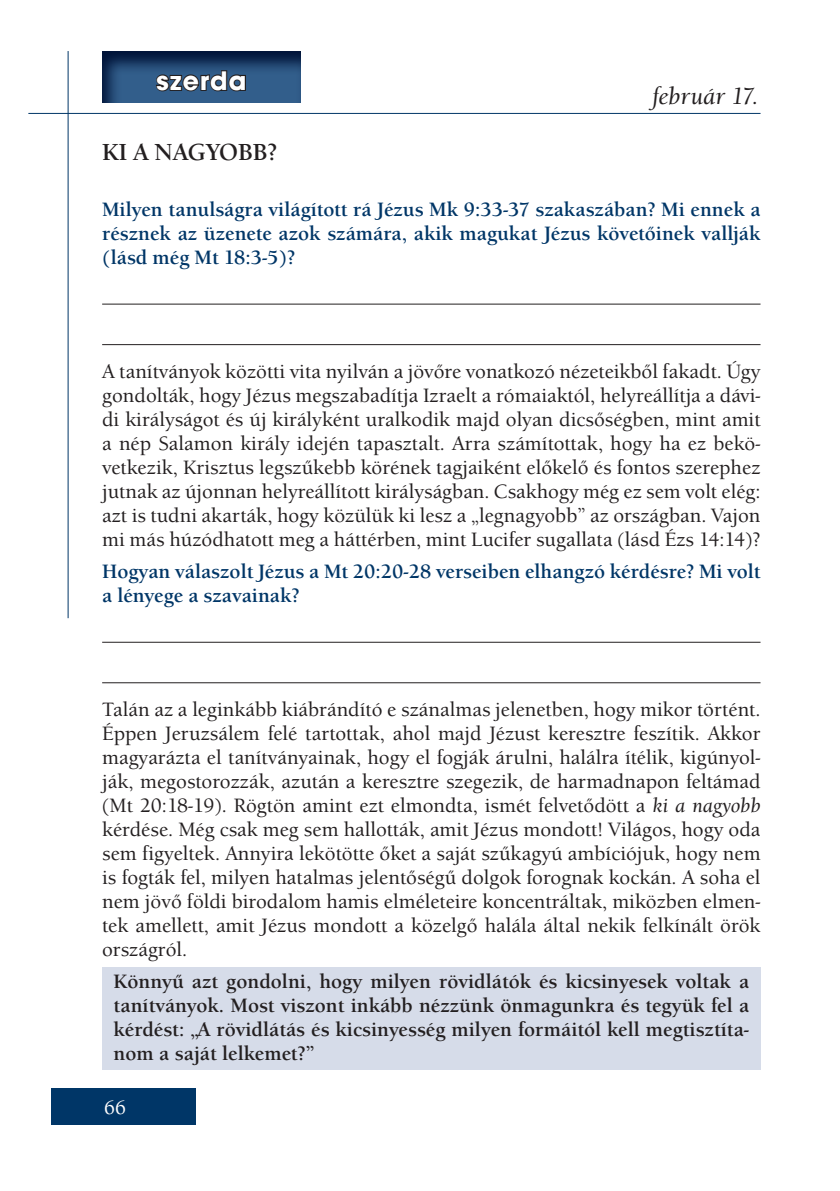
<style>
.page{position:relative;width:840px;height:1191px;background:#fff}
.page>*{position:absolute;margin:0;border:0;box-sizing:border-box;transform-origin:0 0}
.t1{font:700 28px "Avant Gar Got Itc TEE";letter-spacing:.04em;color:#fff}
.t2{font:700 24px "Berkeley Old Sty Itc TEE";color:#231f20}
.t3{font:italic 500 24px "Berkeley Old Sty Itc TEE";color:#231f20}
.t4{font:500 20px/24px "Berkeley Old Sty Itc TEE";color:#231f20;text-align:justify}
.t5{font:700 20px/24px "Berkeley Old Sty Itc TEE";color:#003667;text-align:justify}
.t6{font:700 20px/24px "Berkeley Old Sty Itc TEE";color:#231f20;text-align:justify}
.t7{font:500 20px "Berkeley Old Sty Itc TEE";color:#fff}
.s1{font-style:italic}
</style>
<div class="page">
<div style="left:51px;top:1089px;width:145px;height:36px;background:#003667"></div>
<hr style="left:28px;top:113px;width:732px;height:1px;background:#003667">
<hr style="left:68px;top:51px;width:1px;height:567px;background:#003667">
<div style="left:102px;top:967px;width:658px;height:102px;background:#d6dce9"></div>
<svg style="left:102px;top:51px;width:199px;height:52px;background:#214570"></svg>
<svg style="left:154px;top:69px;width:93px;height:24px;background:#2b4460"></svg>
<hr style="left:102px;top:304px;width:658px;height:1px;background:#231f20">
<hr style="left:102px;top:344px;width:658px;height:1px;background:#231f20">
<hr style="left:102px;top:642px;width:658px;height:1px;background:#231f20">
<hr style="left:102px;top:682px;width:658px;height:1px;background:#231f20">
<h1 class="t1" style="left:156px;top:63px;width:91px">szerda</h1>
<p class="t2" style="left:102px;top:138px;width:177px">KI A NAGYOBB?</p>
<p class="t3" style="left:651px;top:82px;width:108px">február 17.</p>
<p class="t5" style="left:102px;top:198px;width:659px">Milyen tanulságra világított rá Jézus Mk 9:33-37 szakaszában? Mi ennek a résznek az üzenete azok számára, akik magukat Jézus követőinek vallják (lásd még Mt 18:3-5)?</p>
<p class="t4" style="left:102px;top:359px;width:659px">A tanítványok közötti vita nyilván a jövőre vonatkozó nézeteikből fakadt. Úgy gondolták, hogy Jézus megszabadítja Izraelt a rómaiaktól, helyreállítja a dávi&shy;di királyságot és új királyként uralkodik majd olyan dicsőségben, mint amit a nép Salamon király idején tapasztalt. Arra számítottak, hogy ha ez bekö&shy;vetkezik, Krisztus legszűkebb körének tagjaiként előkelő és fontos szerephez jutnak az újonnan helyreállított királyságban. Csakhogy még ez sem volt elég: azt is tudni akarták, hogy közülük ki lesz a „legnagyobb” az országban. Vajon mi más húzódhatott meg a háttérben, mint Lucifer sugallata (lásd Ézs 14:14)?</p>
<p class="t5" style="left:102px;top:560px;width:659px">Hogyan válaszolt Jézus a Mt 20:20-28 verseiben elhangzó kérdésre? Mi volt a lényege a szavainak?</p>
<p class="t4" style="left:102px;top:697px;width:659px">Talán az a leginkább kiábrándító e szánalmas jelenetben, hogy mikor történt.<br>Éppen Jeruzsálem felé tartottak, ahol majd Jézust keresztre feszítik. Akkor magyarázta el tanítványainak, hogy el fogják árulni, halálra ítélik, kigúnyol&shy;ják, megostorozzák, azután a keresztre szegezik, de harmadnapon feltámad (Mt 20:18-19). Rögtön amint ezt elmondta, ismét felvetődött a <span class="s1">ki a nagyobb </span>kérdése. Még csak meg sem hallották, amit Jézus mondott! Világos, hogy oda sem figyeltek. Annyira lekötötte őket a saját szűkagyú ambíciójuk, hogy nem is fogták fel, milyen hatalmas jelentőségű dolgok forognak kockán. A soha el nem jövő földi birodalom hamis elméleteire koncentráltak, miközben elmen&shy;tek amellett, amit Jézus mondott a közelgő halála által nekik felkínált örök országról.</p>
<p class="t6" style="left:113px;top:970px;width:637px">Könnyű azt gondolni, hogy milyen rövidlátók és kicsinyesek voltak a tanítványok. Most viszont inkább nézzünk önmagunkra és tegyük fel a kérdést: „A rövidlátás és kicsinyesség milyen formáitól kell megtisztíta&shy;nom a saját lelkemet?”</p>
<p class="t7" style="left:104px;top:1096px;width:24px">66</p>
</div>
